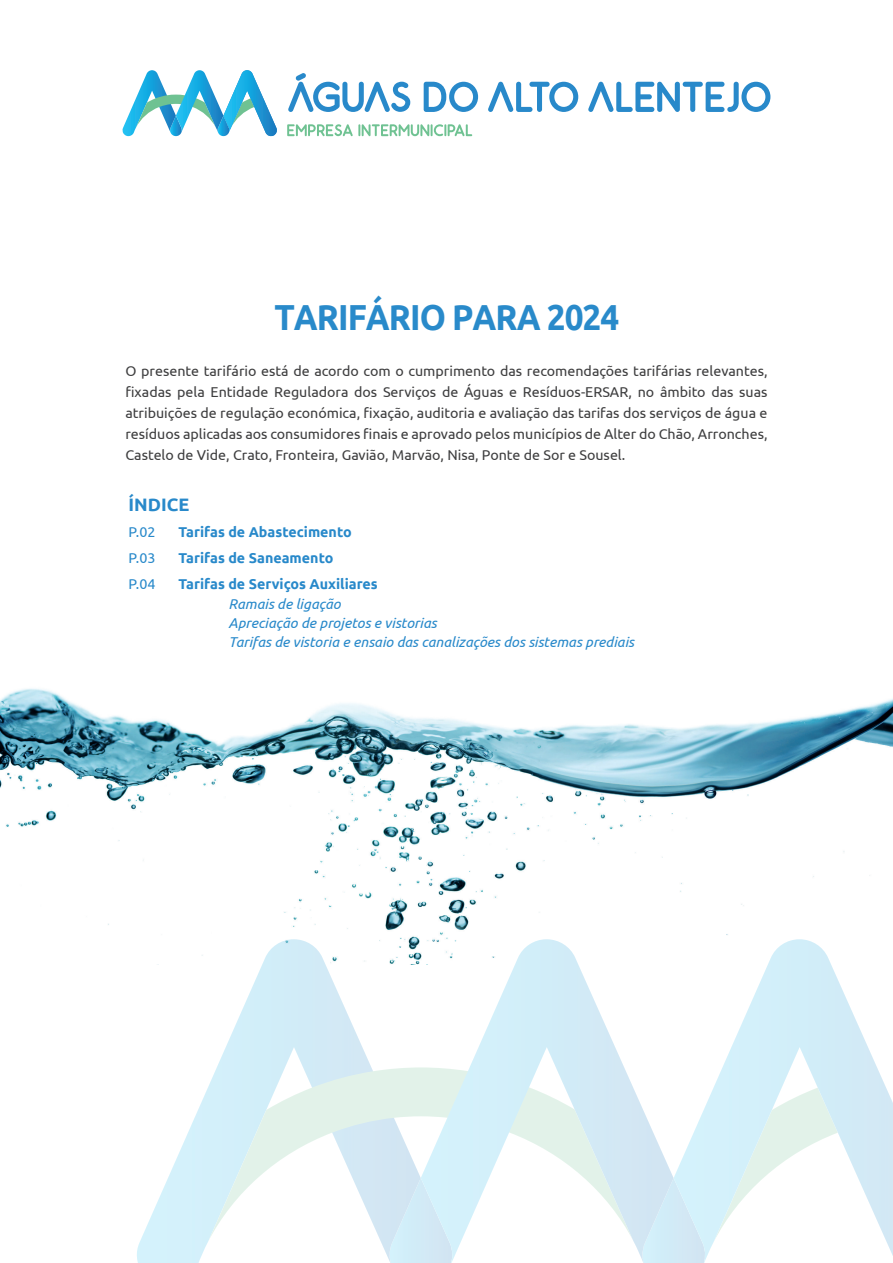
<style>
.page{position:relative;width:893px;height:1263px;background:#fff}
.page>*{position:absolute;margin:0;border:0;box-sizing:border-box;transform-origin:0 0}
.t1{font:700 36.15px "Ubuntu";letter-spacing:-.03em;color:#298aca;scale:.92 1}
.t2{font:700 18px "Ubuntu";color:#2889ca}
.t3{font:14.25px/21px "Ubuntu";color:#3e3e3f;text-align:justify}
.t4{font:italic 14.25px/18.6px "Ubuntu";color:#2889ca}
.t5{font:700 14.25px "Ubuntu";color:#2889ca}
.t6{font:14.25px "Ubuntu";color:#2889ca}
</style>
<div class="page">
<img style="left:0;top:688px;width:893px;height:251px">
<svg style="left:674px;top:939px;width:219px;height:324px"></svg>
<svg style="left:137px;top:939px;width:284px;height:324px"></svg>
<svg style="left:208px;top:1067px;width:213px;height:175px"></svg>
<svg style="left:421px;top:939px;width:253px;height:324px"></svg>
<svg style="left:122px;top:70px;width:155px;height:67px"></svg>
<svg style="left:287px;top:124px;width:185px;height:12px"></svg>
<svg style="left:424px;top:82px;width:54px;height:30px"></svg>
<svg style="left:488px;top:82px;width:90px;height:30px"></svg>
<svg style="left:288px;top:73px;width:122px;height:39px"></svg>
<svg style="left:588px;top:82px;width:182px;height:30px"></svg>
<h1 class="t1" style="left:274px;top:296px;width:376px">TARIFÁRIO PARA 2024</h1>
<p class="t3" style="left:125px;top:360px;width:644px">O presente tarifário está de acordo com o cumprimento das recomendações tarifárias relevantes, fixadas pela Entidade Reguladora dos Serviços de Águas e Resíduos-ERSAR, no âmbito das suas atribuições de regulação económica, fixação, auditoria e avaliação das tarifas dos serviços de água e resíduos aplicadas aos consumidores finais e aprovado pelos municípios de Alter do Chão, Arronches, Castelo de Vide, Crato, Fronteira, Gavião, Marvão, Nisa, Ponte de Sor e Sousel.</p>
<p class="t2" style="left:128px;top:494px;width:62px">ÍNDICE</p>
<p class="t6" style="left:128px;top:523px;width:28px">P.02</p>
<p class="t5" style="left:179px;top:523px;width:175px">Tarifas de Abastecimento</p>
<p class="t6" style="left:128px;top:549px;width:28px">P.03</p>
<p class="t5" style="left:179px;top:549px;width:156px">Tarifas de Saneamento</p>
<p class="t6" style="left:128px;top:576px;width:28px">P.04</p>
<p class="t5" style="left:179px;top:576px;width:201px">Tarifas de Serviços Auxiliares</p>
<p class="t4" style="left:229px;top:595px;width:407px">Ramais de ligação<br>Apreciação de projetos e vistorias<br>Tarifas de vistoria e ensaio das canalizações dos sistemas prediais</p>
</div>
